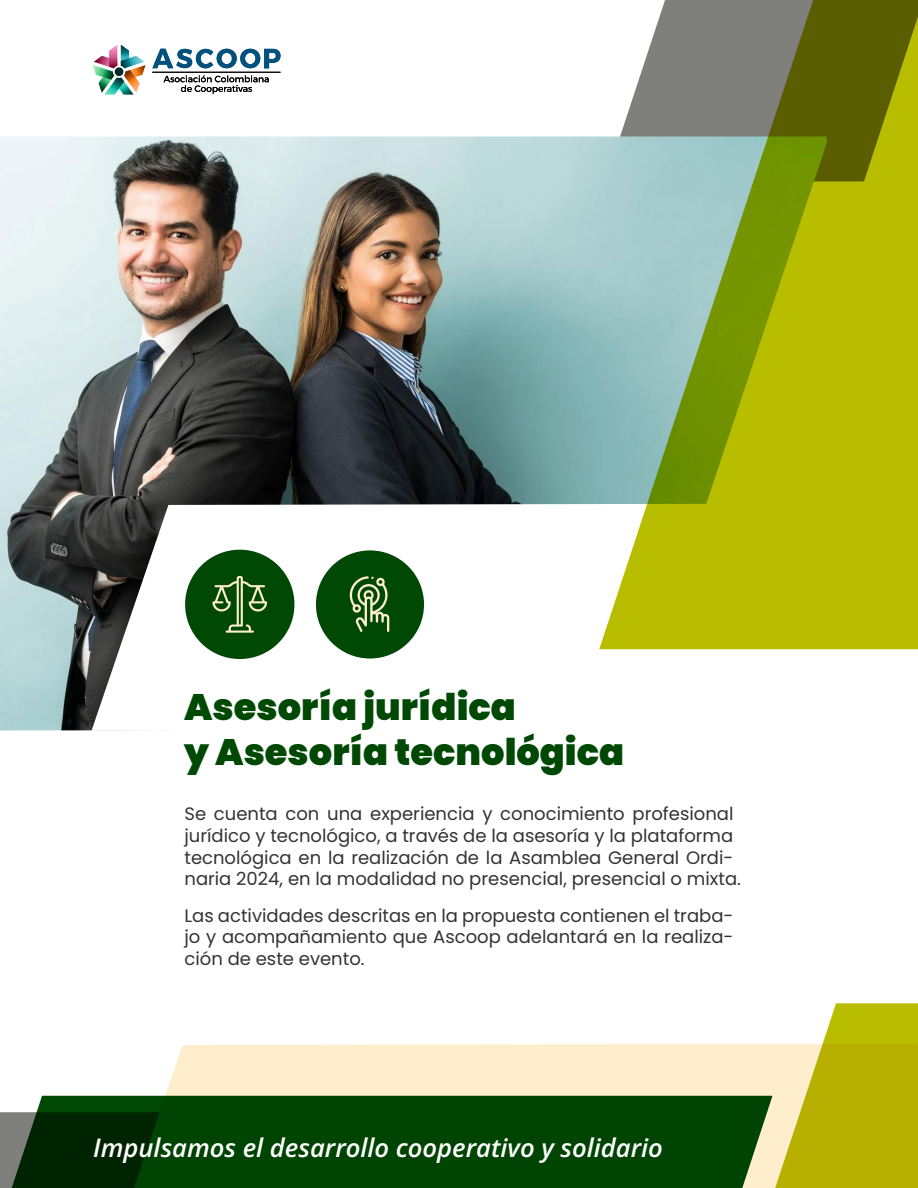
<style>
.page{position:relative;width:918px;height:1188px;background:#fff}
.page>*{position:absolute;margin:0;border:0;box-sizing:border-box;transform-origin:0 0}
.t1{font:900 36.75px/44.1px "Poppins";color:#004905}
.t2{font:italic 600 25.65px "Open Sans";color:#fff}
.t3{font:18px/21.6px "Poppins";color:#333}
</style>
<div class="page">
<img style="left:0;top:136px;width:827px;height:594px">
<svg style="left:134px;top:1044px;width:487px;height:52px;background:#fdeece"></svg>
<svg style="left:92px;top:504px;width:691px;height:227px"></svg>
<svg style="left:621px;top:1003px;width:297px;height:185px"></svg>
<svg style="left:0;top:1096px;width:772px;height:92px;background:#0a460c"></svg>
<svg style="left:599px;top:0;width:319px;height:649px;background:#a0af3d"></svg>
<div style="left:185px;top:550px;width:109px;height:109px;background:#004905;border-radius:50%"></div>
<svg style="left:212px;top:576px;width:55px;height:57px"></svg>
<div style="left:316px;top:550px;width:108px;height:108px;background:#004905;border-radius:50%"></div>
<svg style="left:349px;top:576px;width:40px;height:56px"></svg>
<hr style="left:152px;top:72px;width:129px;height:1px;background:#000">
<svg style="left:152px;top:49px;width:128px;height:19px"></svg>
<svg style="left:163px;top:75px;width:106px;height:19px"></svg>
<img style="left:93px;top:45px;width:52px;height:50px">
<h1 class="t1" style="left:184px;top:686px;width:442px">Asesoría jurídica<br>y Asesoría tecnológica</h1>
<p class="t3" style="left:184px;top:803px;width:558px">Se cuenta con una experiencia y conocimiento profesional jurídico y tecnológico, a través de la asesoría y la plataforma tecnológica en la realización de la Asamblea General Ordi&shy;naria 2024, en la modalidad no presencial, presencial o mixta.</p>
<p class="t3" style="left:184px;top:905px;width:550px;text-align:justify">Las actividades descritas en la propuesta contienen el traba&shy;jo y acompañamiento que Ascoop adelantará en la realiza&shy;ción de este evento.</p>
<h2 class="t2" style="left:93px;top:1130px;width:571px">Impulsamos el desarrollo cooperativo y solidario</h2>
</div>
